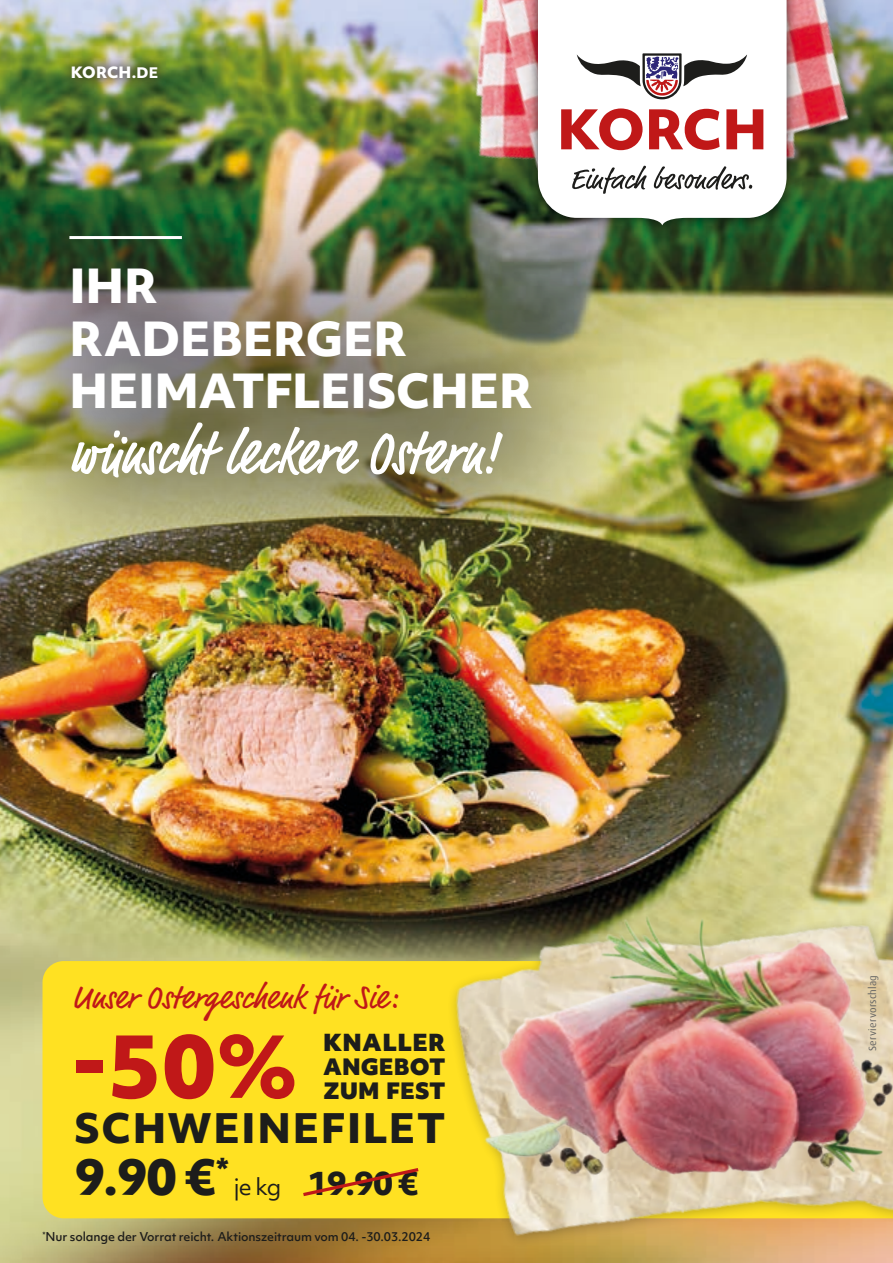
<style>
.page{position:relative;width:893px;height:1263px;background:#fff}
.page>*{position:absolute;margin:0;border:0;box-sizing:border-box;transform-origin:0 0}
.t1{font:800 83.85px "Objektiv Mk 1";color:#c01818}
.t2{font:500 condensed 63px "Market Pro";letter-spacing:.02em;color:#fff}
.t3{font:800 47.55px "Objektiv Mk 1";color:#1d1d1b}
.t4{font:800 45px/52.5px "Objektiv Mk 1";letter-spacing:-.005em;color:#fff}
.t5{font:800 39px "Objektiv Mk 1";letter-spacing:.035em;color:#1d1d1b}
.t6{font:33px "Market Pro";letter-spacing:.005em;color:#c01818}
.t7{font:800 30.9px "Objektiv Mk 1";color:#1d1d1b}
.t8{font:900 22.5px "Objektiv Mk 1";letter-spacing:.015em;color:#1d1d1b}
.t9{font:900 21.6px/24px "Objektiv Mk 1";letter-spacing:.005em;color:#1d1d1b}
.t10{font:800 15px "Objektiv Mk 1";color:#fff}
.t11{font:500 11.7px "Objektiv Mk 1";letter-spacing:-.01em;color:#1d1d1b}
.t12{font:10.5px "Dax Pro";letter-spacing:.02em;color:#646463}
.s1{font-size:13.95px}
.s2{font-weight:400;font-size:22.05px}
</style>
<div class="page">
<img style="left:0;top:0;width:893px;height:1263px">
<img style="left:392px;top:0;width:501px;height:293px">
<img style="left:521px;top:0;width:282px;height:247px">
<svg style="left:538px;top:0;width:249px;height:225px"></svg>
<svg style="left:677px;top:166px;width:75px;height:24px"></svg>
<svg style="left:577px;top:53px;width:170px;height:46px"></svg>
<svg style="left:561px;top:108px;width:82px;height:12px"></svg>
<svg style="left:649px;top:109px;width:71px;height:41px"></svg>
<svg style="left:726px;top:109px;width:37px;height:40px"></svg>
<div style="left:58px;top:53px;width:113px;height:39px;background:#1d1d1b;opacity:.75"></div>
<div style="left:0;top:120px;width:677px;height:506px;background:#1d1d1b;opacity:.55"></div>
<div style="left:43px;top:961px;width:346px;height:257px;background:#ffe122"></div>
<img style="left:389px;top:855px;width:504px;height:408px">
<img style="left:472px;top:889px;width:421px;height:348px">
<svg style="left:300px;top:1166px;width:122px;height:32px;background:#f8cd20"></svg>
<hr style="left:69px;top:236px;width:113px;height:3px;background:#fff">
<p class="t10" style="left:71px;top:62px;width:89px">KORCH.<span class="s1">DE</span></p>
<h3 class="t4" style="left:69px;top:259px;width:465px">IHR<br>RADEBERGER<br>HEIMATFLEISCHER</h3>
<h2 class="t2" style="left:69px;top:410px;width:430px">wünscht leckere Ostern!</h2>
<h3 class="t6" style="left:72px;top:975px;width:327px">Unser Ostergeschenk für Sie:</h3>
<h1 class="t1" style="left:72px;top:1006px;width:229px">-50%</h1>
<h3 class="t8" style="left:323px;top:1026px;width:124px">KNALLER</h3>
<h3 class="t9" style="left:323px;top:1053px;width:124px">ANGEBOT<br>ZUM FEST</h3>
<h3 class="t5" style="left:74px;top:1100px;width:373px">SCHWEINEFILET</h3>
<h3 class="t3" style="left:74px;top:1142px;width:157px">9.90 €<sup>*</sup></h3>
<h3 class="t7" style="left:234px;top:1161px;width:185px"><span class="s2">je kg</span> 19.90 €</h3>
<p class="t11" style="left:43px;top:1229px;width:389px"><sup>*</sup>Nur solange der Vorrat reicht. Aktionszeitraum vom 04. -30.03.2024</p>
<p class="t12" style="left:866px;top:1051px;width:77px;rotate:-90deg">Serviervorschlag</p>
</div>
